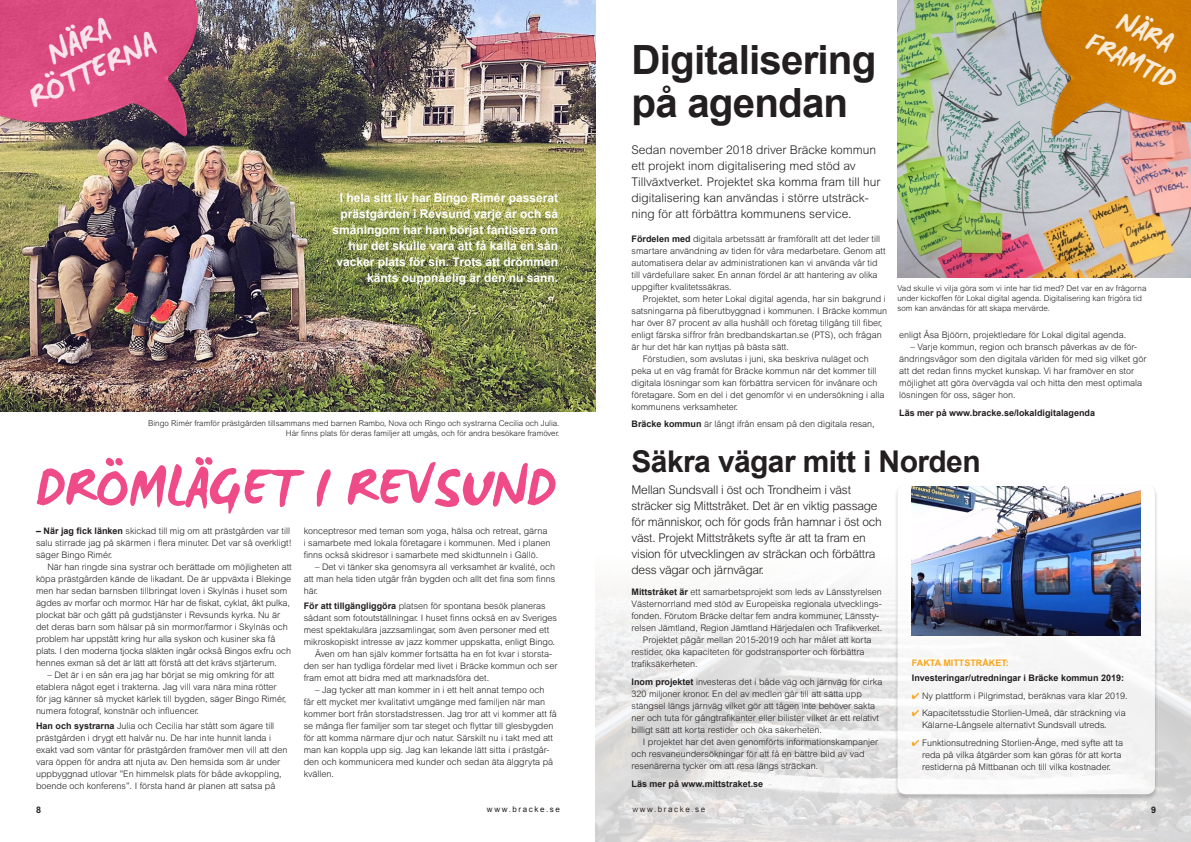
<style>
.page{position:relative;width:1191px;height:842px;background:#fff}
.page>*{position:absolute;margin:0;border:0;box-sizing:border-box;transform-origin:0 0}
.t1{font:700 57.7px "WC Mano Negra Bta";color:#ef4b89}
.t2{font:700 40.3px/42.9px "Arial";letter-spacing:-.02em;color:#231f20}
.t3{font:700 33.3px/32px "WC Mano Negra Bta";color:#fff;text-align:center}
.t4{font:700 30px "Arial";letter-spacing:-.02em;color:#231f20}
.t5{font:700 29.3px/32px "WC Mano Negra Bta";color:#fff;text-align:center}
.t6{font:300 12px/16px "Arial";letter-spacing:-.02em;color:#231f20}
.t7{font:300 12px/16px "Arial";color:#231f20}
.t8{font:700 12px/16px "Arial";color:#fff;text-align:right}
.t9{font:300 9px/12px "Arial";color:#231f20}
.t10{font:700 9px "Arial";color:#231f20}
.t11{font:700 9px "Arial";color:#f9a51b}
.t12{font:300 8px/10px "Arial";color:#231f20}
.t13{font:8px "Arial";letter-spacing:.2em;color:#231f20}
.s1{font-weight:700}
.s2{color:#f9a51b}
</style>
<div class="page">
<img style="left:897px;top:0;width:294px;height:278px">
<img style="left:595px;top:585px;width:596px;height:257px">
<div style="left:894px;top:485px;width:264px;height:315px;background:#231f20;opacity:.3"></div>
<div style="left:897px;top:485px;width:258px;height:309px;background:#f6f6f6;border-radius:9px"></div>
<img style="left:912px;top:486px;width:228px;height:149px">
<img style="left:0;top:0;width:595px;height:411px">
<img style="left:0;top:0;width:228px;height:186px">
<img style="left:1009px;top:0;width:182px;height:173px">
<h3 class="t3" style="left:9px;top:53px;width:138px;rotate:-25deg">NÄRA<br>RÖTTERNA</h3>
<h3 class="t5" style="left:1109px;top:-5px;width:97px;rotate:25deg">NÄRA<br>FRAMTID</h3>
<h2 class="t2" style="left:631px;top:40px;width:246px">Digitalisering på agendan</h2>
<h3 class="t8" style="left:332px;top:190px;width:227px">I hela sitt liv har Bingo Rimér passerat prästgården i Revsund varje år och så småningom har han börjat fantisera om hur det skulle vara att få kalla en sån vacker plats för sin. Trots att drömmen känts ouppnåelig är den nu sann.</h3>
<p class="t12" style="left:148px;top:418px;width:413px;text-align:right">Bingo Rimér framför prästgården tillsammans med barnen Rambo, Nova och Ringo och systrarna Cecilia och Julia.<br>Här finns plats för deras familjer att umgås, och för andra besökare framöver.</p>
<h1 class="t1" style="left:36px;top:449px;width:521px">DRÖMLÄGET I REVSUND</h1>
<p class="t9" style="left:36px;top:525px;width:257px"><span class="s1">– När jag fick länken</span> skickad till mig om att prästgården var till salu stirrade jag på skärmen i flera minuter. Det var så overkligt! säger Bingo Rimér.</p>
<p class="t9" style="left:36px;top:561px;width:257px;text-indent:11px">När han ringde sina systrar och berättade om möjligheten att köpa prästgården kände de likadant. De är uppväxta i Blekinge men har sedan barnsben tillbringat loven i Skylnäs i huset som ägdes av morfar och mormor. Här har de fiskat, cyklat, åkt pulka, plockat bär och gått på gudstjänster i Revsunds kyrka. Nu är det deras barn som hälsar på sin mormor/farmor i Skylnäs och problem har uppstått kring hur alla syskon och kusiner ska få plats. I den moderna tjocka släkten ingår också Bingos exfru och hennes exman så det är lätt att förstå att det krävs stjärterum.</p>
<p class="t9" style="left:36px;top:669px;width:252px;text-indent:11px">– Det är i en sån era jag har börjat se mig omkring för att etablera något eget i trakterna. Jag vill vara nära mina rötter för jag känner så mycket kärlek till bygden, säger Bingo Rimér, numera fotograf, konstnär och influencer.</p>
<p class="t9" style="left:36px;top:720px;width:253px"><span class="s1">Han och systrarna</span> Julia och Cecilia har stått som ägare till prästgården i drygt ett halvår nu. De har inte hunnit landa i exakt vad som väntar för prästgården framöver men vill att den vara öppen för andra att njuta av. Den hemsida som är under uppbyggnad utlovar ”En himmelsk plats för både avkoppling, boende och konferens”. I första hand är planen att satsa på</p>
<p class="t9" style="left:304px;top:525px;width:248px">konceptresor med teman som yoga, hälsa och retreat, gärna i samarbete med lokala företagare i kommunen. Med i planen finns också skidresor i samarbete med skidtunneln i Gällö.</p>
<p class="t9" style="left:304px;top:561px;width:253px;text-align:justify;text-indent:11px">– Det vi tänker ska genomsyra all verksamhet är kvalité, och att man hela tiden utgår från bygden och allt det fina som finns här.</p>
<p class="t9" style="left:304px;top:600px;width:243px"><span class="s1">För att tillgängliggöra</span> platsen för spontana besök planeras</p>
<p class="t9" style="left:304px;top:612px;width:255px">sådant som fotoutställningar. I huset finns också en av Sveriges</p>
<p class="t9" style="left:304px;top:624px;width:247px">mest spektakulära jazzsamlingar, som även personer med ett</p>
<p class="t9" style="left:304px;top:636px;width:253px">mikroskopiskt intresse av jazz kommer uppskatta, enligt Bingo.</p>
<p class="t9" style="left:315px;top:648px;width:238px">Även om han själv kommer fortsätta ha en fot kvar i storsta-</p>
<p class="t9" style="left:304px;top:660px;width:255px">den ser han tydliga fördelar med livet i Bräcke kommun och ser</p>
<p class="t9" style="left:304px;top:672px;width:187px">fram emot att bidra med att marknadsföra det.</p>
<p class="t9" style="left:304px;top:684px;width:255px;text-indent:11px">– Jag tycker att man kommer in i ett helt annat tempo och får ett mycket mer kvalitativt umgänge med familjen när man kommer bort från storstadstressen. Jag tror att vi kommer att få se många fler familjer som tar steget och flyttar till glesbygden för att komma närmare djur och natur. Särskilt nu i takt med att man kan koppla upp sig. Jag kan lekande lätt sitta i prästgår&shy;den och kommunicera med kunder och sedan äta älggryta på kvällen.</p>
<h3 class="t7" style="left:631px;top:142px;width:250px">Sedan november 2018 driver Bräcke kommun ett projekt inom digitalisering med stöd av Tillväxtverket. Projektet ska komma fram till hur digitalisering kan användas i större utsträck&shy;ning för att förbättra kommunens service.</h3>
<p class="t9" style="left:631px;top:233px;width:255px"><span class="s1">Fördelen med</span> digitala arbetssätt är framförallt att det leder till smartare användning av tiden för våra medarbetare. Genom att automatisera delar av administrationen kan vi använda vår tid till värdefullare saker. En annan fördel är att hantering av olika uppgifter kvalitetssäkras.</p>
<p class="t9" style="left:643px;top:292px;width:244px">Projektet, som heter Lokal digital agenda, har sin bakgrund i</p>
<p class="t9" style="left:631px;top:304px;width:257px">satsningarna på fiberutbyggnad i kommunen. I Bräcke kommun</p>
<p class="t9" style="left:631px;top:316px;width:252px">har över 87 procent av alla hushåll och företag tillgång till fiber,</p>
<p class="t9" style="left:631px;top:328px;width:252px">enligt färska siffror från bredbandskartan.se (PTS), och frågan</p>
<p class="t9" style="left:631px;top:340px;width:159px">är hur det här kan nyttjas på bästa sätt.</p>
<p class="t9" style="left:643px;top:352px;width:227px">Förstudien, som avslutas i juni, ska beskriva nuläget och</p>
<p class="t9" style="left:631px;top:364px;width:246px">peka ut en väg framåt för Bräcke kommun när det kommer till</p>
<p class="t9" style="left:631px;top:376px;width:247px">digitala lösningar som kan förbättra servicen för invånare och</p>
<p class="t9" style="left:631px;top:388px;width:254px">företagare. Som en del i det genomför vi en undersökning i alla</p>
<p class="t9" style="left:631px;top:400px;width:108px">kommunens verksamheter.</p>
<p class="t9" style="left:631px;top:418px;width:245px"><span class="s1">Bräcke kommun</span> är långt ifrån ensam på den digitala resan,</p>
<p class="t12" style="left:897px;top:283px;width:250px">Vad skulle vi vilja göra som vi inte har tid med? Det var en av frågorna under kickoffen för Lokal digital agenda. Digitalisering kan frigöra tid som kan användas för att skapa mervärde.</p>
<p class="t9" style="left:899px;top:329px;width:228px">enligt Åsa Bjöörn, projektledare för Lokal digital agenda.</p>
<p class="t9" style="left:899px;top:341px;width:249px;text-indent:11px">– Varje kommun, region och bransch påverkas av de för&shy;ändringsvågor som den digitala världen för med sig vilket gör att det redan finns mycket kunskap. Vi har framöver en stor möjlighet att göra övervägda val och hitta den mest optimala lösningen för oss, säger hon.</p>
<p class="t10" style="left:899px;top:407px;width:197px">Läs mer på www.bracke.se/lokaldigitalagenda</p>
<h3 class="t4" style="left:631px;top:441px;width:351px">Säkra vägar mitt i Norden</h3>
<p class="t6" style="left:631px;top:482px;width:252px">Mellan Sundsvall i öst och Trondheim i väst sträcker sig Mittstråket. Det är en viktig passage för människor, och för gods från hamnar i öst och väst. Projekt Mittstråkets syfte är att ta fram en vision för utvecklingen av sträckan och förbättra dess vägar och järnvägar.</p>
<p class="t9" style="left:631px;top:586px;width:252px"><span class="s1">Mittstråket är</span> ett samarbetsprojekt som leds av Länsstyrelsen</p>
<p class="t9" style="left:631px;top:598px;width:252px">Västernorrland med stöd av Europeiska regionala utvecklings-</p>
<p class="t9" style="left:631px;top:610px;width:249px">fonden. Förutom Bräcke deltar fem andra kommuner, Länssty-</p>
<p class="t9" style="left:631px;top:622px;width:252px">relsen Jämtland, Region Jämtland Härjedalen och Trafikverket.</p>
<p class="t9" style="left:643px;top:634px;width:230px">Projektet pågår mellan 2015-2019 och har målet att korta</p>
<p class="t9" style="left:631px;top:646px;width:234px">restider, öka kapaciteten för godstransporter och förbättra</p>
<p class="t9" style="left:631px;top:658px;width:68px">trafiksäkerheten.</p>
<p class="t9" style="left:631px;top:676px;width:252px"><span class="s1">Inom projektet</span> investeras det i både väg och järnväg för cirka 320 miljoner kronor. En del av medlen går till att sätta upp stängsel längs järnväg vilket gör att tågen inte behöver sakta ner och tuta för gångtrafikanter eller bilister vilket är ett relativt billigt sätt att korta restider och öka säkerheten.</p>
<p class="t9" style="left:631px;top:736px;width:248px;text-indent:11px">I projektet har det även genomförts informationskampanjer och resvaneundersökningar för att få en bättre bild av vad resenärerna tycker om att resa längs sträckan.</p>
<p class="t10" style="left:631px;top:777px;width:133px">Läs mer på www.mittstraket.se</p>
<p class="t11" style="left:912px;top:657px;width:98px">FAKTA MITTSTRÅKET:</p>
<p class="t10" style="left:912px;top:672px;width:214px">Investeringar/utredningar i Bräcke kommun 2019:</p>
<p class="t9" style="left:912px;top:690px;width:217px"><span class="s2">✔</span> Ny plattform i Pilgrimstad, beräknas vara klar 2019.</p>
<p class="t9" style="left:922px;top:707px;width:205px;text-indent:-10px"><span class="s2">✔</span> Kapacitetsstudie Storlien-Umeå, där sträckning via<br>Kälarne-Långsele alternativt Sundsvall utreds.</p>
<p class="t9" style="left:922px;top:737px;width:202px;text-indent:-10px"><span class="s2">✔</span> Funktionsutredning Storlien-Ånge, med syfte att ta reda på vilka åtgärder som kan göras för att korta restiderna på Mittbanan och till vilka kostnader.</p>
<p class="t10" style="left:36px;top:803px;width:7px">8</p>
<p class="t13" style="left:487px;top:804px;width:74px">www.bracke.se</p>
<p class="t13" style="left:632px;top:804px;width:74px">www.bracke.se</p>
<p class="t10" style="left:1151px;top:803px;width:7px">9</p>
</div>
